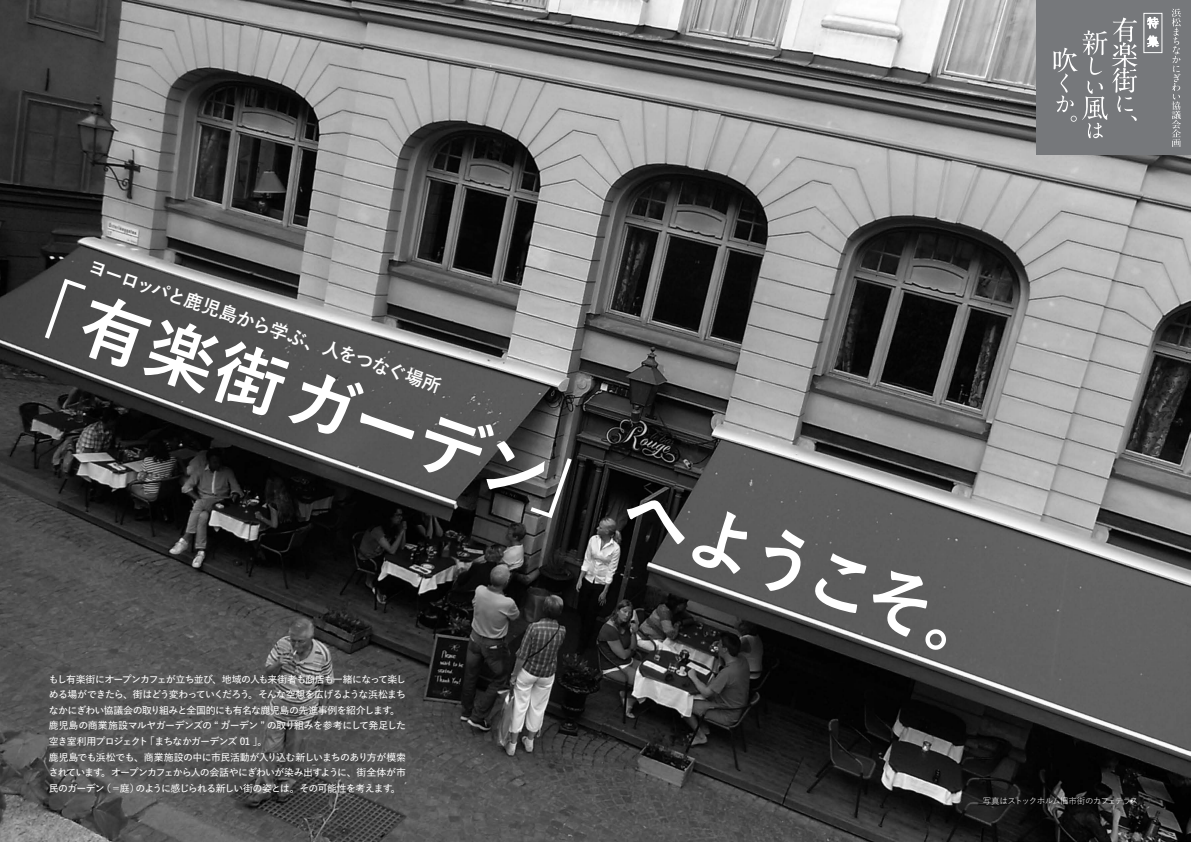
<style>
.page{position:relative;width:1191px;height:842px;background:#fff}
.page>*{position:absolute;margin:0;border:0;box-sizing:border-box;transform-origin:0 0}
.t1{font:70.9px "Yu Gothic Std B";color:#fff}
.t2{font:18.4px "Yu Gothic Std B";color:#fff}
.t3{font:9.9px "Yu Gothic Std D";letter-spacing:-.07em;color:#fff}
.t4{font:9.9px "Yu Gothic Std D";letter-spacing:-.045em;color:#fff}
.t5{font:9.9px "Yu Gothic Std D";letter-spacing:-.05em;color:#fff}
.t6{font:9.9px "Yu Gothic Std D";letter-spacing:-.09em;color:#fff}
.t7{font:8.5px "Yu Gothic Std R";letter-spacing:-.085em;color:#fff}
</style>
<div class="page">
<img style="left:0;top:0;width:1190px;height:842px">
<div style="left:1036px;top:0;width:155px;height:155px;background:#76787b"></div>
<svg style="left:1172px;top:9px;width:9px;height:138px"></svg>
<svg style="left:1053px;top:18px;width:84px;height:120px"></svg>
<div style="left:1143px;top:13px;width:19px;height:40px;border:1px solid #fff"></div>
<svg style="left:1147px;top:17px;width:11px;height:12px"></svg>
<svg style="left:1147px;top:35px;width:11px;height:12px"></svg>
<h2 class="t2" style="left:93px;top:253px;width:373px;rotate:19deg">ヨーロッパと鹿児島から学ぶ、人をつなぐ場所</h2>
<h1 class="t1" style="left:28px;top:246px;width:1045px;rotate:19deg">「有楽街ガーデン」へようこそ。</h1>
<p class="t3" style="left:49px;top:672px;width:359px">もし有楽街にオープンカフェが立ち並び、地域の人も来街者も商店も一緒になって楽し</p>
<p class="t3" style="left:49px;top:687px;width:359px">める場ができたら、街はどう変わっていくだろう。そんな空想を広げるような浜松まち</p>
<p class="t3" style="left:390px;top:703px;width:11px">。</p>
<p class="t3" style="left:49px;top:703px;width:344px">なかにぎわい協議会の取り組みと全国的にも有名な鹿児島の先進事例を紹介します</p>
<p class="t4" style="left:49px;top:718px;width:359px">鹿児島の商業施設マルヤガーデンズの “ ガーデン ” の取り組みを参考にして発足した</p>
<p class="t3" style="left:145px;top:734px;width:124px">「まちなかガーデンズ 01 。「</p>
<p class="t6" style="left:49px;top:734px;width:101px">空き室利用プロジェクト</p>
<p class="t5" style="left:49px;top:750px;width:359px">鹿児島でも浜松でも、商業施設の中に市民活動が入り込む新しいまちのあり方が模索</p>
<p class="t3" style="left:101px;top:765px;width:306px">。オープンカフェから人の会話やにぎわいが染み出すように、街全体が市</p>
<p class="t3" style="left:49px;top:765px;width:56px">されています</p>
<p class="t3" style="left:49px;top:781px;width:57px">民のガーデン</p>
<p class="t3" style="left:101px;top:781px;width:40px">（＝庭）</p>
<p class="t3" style="left:135px;top:781px;width:259px">のように感じられる新しい街の姿とは。その可能性を考えます</p>
<p class="t3" style="left:391px;top:781px;width:11px">。</p>
<p class="t7" style="left:982px;top:795px;width:157px">写真はストックホルム旧市街のカフェテラス</p>
</div>
